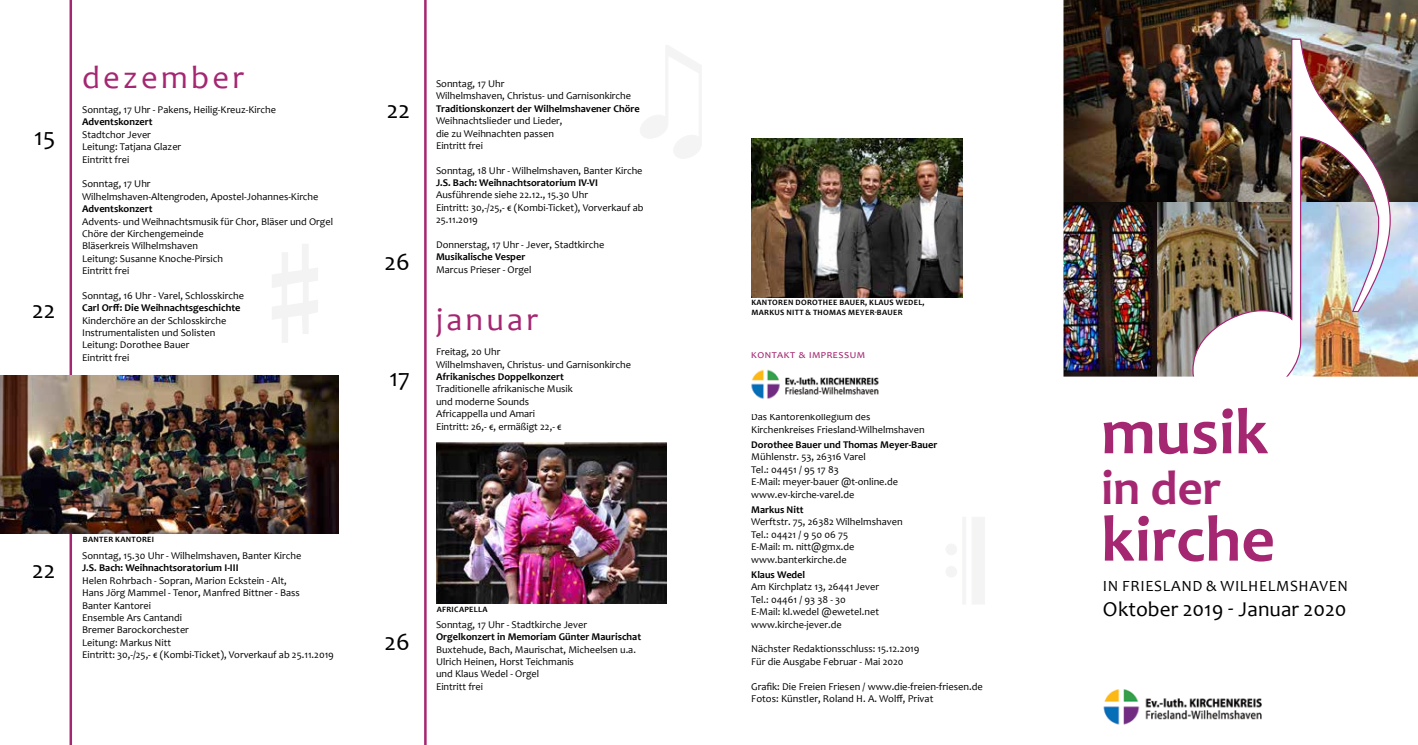
<style>
.page{position:relative;width:1418px;height:745px;background:#fff}
.page>*{position:absolute;margin:0;border:0;box-sizing:border-box;transform-origin:0 0}
.t1{font:700 65.5px "Candara";color:#a52671}
.t2{font:700 48.75px "Candara";color:#a52671}
.t3{font:32.5px "Candara";letter-spacing:.1em;color:#a52671}
.t4{font:25px "Candara";color:#000}
.t5{font:21.25px "Candara";color:#000}
.t6{font:15.62px "Candara";letter-spacing:.04em;color:#000}
.t7{font:11.25px "Candara";letter-spacing:.06em;color:#a52671}
.t8{font:10.5px/12.5px "Candara";color:#000}
.t9{font:10.25px/12.4px "Candara";color:#000}
.t10{font:700 10.25px "Candara";color:#000}
.t11{font:700 8.12px "Candara";letter-spacing:.04em;color:#000}
</style>
<div class="page">
<hr style="left:70px;top:0;width:2px;height:744px;background:#a52671">
<svg style="left:946px;top:517px;width:38px;height:87px"></svg>
<svg style="left:272px;top:244px;width:46px;height:98px"></svg>
<hr style="left:424px;top:0;width:2px;height:744px;background:#a52671">
<img style="left:751px;top:369px;width:128px;height:30px">
<img style="left:751px;top:138px;width:211px;height:159px">
<svg style="left:640px;top:45px;width:61px;height:113px"></svg>
<img style="left:1063px;top:0;width:355px;height:725px">
<img style="left:0;top:375px;width:339px;height:158px">
<img style="left:436px;top:442px;width:230px;height:161px">
<h3 class="t4" style="left:34px;top:121px;width:23px">15</h3>
<h3 class="t4" style="left:32px;top:294px;width:25px">22</h3>
<h3 class="t3" style="left:82px;top:57px;width:163px">dezember</h3>
<p class="t9" style="left:82px;top:103px;width:195px">Sonntag, 17 Uhr - Pakens, H eilig-Kreuz-Kirche</p>
<p class="t10" style="left:82px;top:116px;width:72px">Adventskonzert</p>
<p class="t9" style="left:82px;top:128px;width:101px">Stadtchor Jever<br>Leitung: Tatjana Glazer<br>Eintritt frei</p>
<p class="t9" style="left:82px;top:178px;width:238px">Sonntag, 17 Uhr<br>Wilhelmshaven-Altengroden, Apostel-Johannes-Kirche</p>
<p class="t10" style="left:82px;top:202px;width:72px">Adventskonzert</p>
<p class="t9" style="left:82px;top:215px;width:252px">Advents- und Weihnachtsmusik für Chor, Bläser und Orgel<br>Chöre der Kirchengemeinde<br>Bläserkreis Wilhelmshaven<br>Leitung: Susanne Knoche-Pirsich<br>Eintritt frei</p>
<p class="t9" style="left:82px;top:289px;width:163px">Sonntag, 16 Uhr - Varel, Schlosskirche</p>
<p class="t10" style="left:82px;top:301px;width:160px">Carl Orff: Die Weihnachtsgeschichte</p>
<p class="t9" style="left:82px;top:314px;width:146px">Kinderchöre an der Schlosskirche<br>I nstrumentalisten und Solisten<br>Leitung: Dorothee Bauer<br>Eintritt frei</p>
<h3 class="t4" style="left:32px;top:554px;width:25px">22</h3>
<p class="t11" style="left:83px;top:534px;width:6px">banter</p>
<p class="t11" style="left:115px;top:534px;width:6px">kantorei</p>
<p class="t9" style="left:82px;top:549px;width:221px">Sonntag, 15.30 Uhr - Wilhelmshaven, Banter Kirche</p>
<p class="t10" style="left:82px;top:561px;width:158px">J.S. Bach: Weihnachtsoratorium I-III</p>
<p class="t9" style="left:82px;top:574px;width:253px">H elen Rohrbach - Sopran, Marion Eckstein - Alt,<br>H ans Jörg Mammel - Tenor, Manfred Bittner - Bass<br>Banter Kantorei<br>Ensemble Ars Cantandi<br>Bremer Barockorchester<br>Leitung: Markus N itt<br>Eintritt: 30,-/25,- € (Kombi-Ticket), Vorverkauf ab 25.11.2019</p>
<h3 class="t4" style="left:387px;top:94px;width:25px">22</h3>
<h3 class="t4" style="left:384px;top:246px;width:27px">26</h3>
<h3 class="t4" style="left:389px;top:362px;width:22px">17</h3>
<p class="t9" style="left:436px;top:77px;width:197px">Sonntag, 17 Uhr<br>Wilhelmshaven, Christus- und Garnisonkirche</p>
<p class="t10" style="left:436px;top:102px;width:205px">Traditionskonzert der Wilhelmshavener Chöre</p>
<p class="t9" style="left:436px;top:114px;width:128px">Weihnachtslieder und Lieder, die zu Weihnachten passen<br>Eintritt frei</p>
<p class="t9" style="left:436px;top:164px;width:208px">Sonntag, 18 Uhr - Wilhelmshaven, Banter Kirche</p>
<p class="t10" style="left:436px;top:176px;width:164px">J.S. Bach: Weihnachtsoratorium IV-VI</p>
<p class="t9" style="left:436px;top:189px;width:209px">Ausführende siehe 22.12., 15.30 Uhr<br>Eintritt: 30,-/25,- € (Kombi-Ticket), Vorverkauf ab<br>25.11.2019</p>
<p class="t9" style="left:436px;top:238px;width:170px">Donnerstag, 17 Uhr - Jever, Stadtkirche</p>
<p class="t10" style="left:436px;top:250px;width:91px">Musikalische Vesper</p>
<p class="t9" style="left:436px;top:263px;width:97px">Marcus Prieser - Orgel</p>
<h3 class="t3" style="left:436px;top:299px;width:103px">januar</h3>
<p class="t9" style="left:436px;top:345px;width:197px">Freitag, 20 Uhr<br>Wilhelmshaven, Christus- und Garnisonkirche</p>
<p class="t10" style="left:436px;top:370px;width:129px">Afrikanisches Doppelkonzert</p>
<p class="t9" style="left:436px;top:382px;width:138px">Traditionelle afrikanische Musik und moderne Sounds<br>Africappella und Amari<br>Eintritt: 26,- €, ermäßigt 22,- €</p>
<h3 class="t4" style="left:384px;top:626px;width:27px">26</h3>
<p class="t11" style="left:437px;top:604px;width:16px">africa</p>
<p class="t11" style="left:464px;top:604px;width:23px">pella</p>
<p class="t9" style="left:436px;top:617px;width:153px">Sonntag, 17 Uhr - Stadtkirche Jever</p>
<p class="t10" style="left:436px;top:630px;width:207px">Orgelkonzert in Memoriam Günter Maurischat</p>
<p class="t9" style="left:436px;top:642px;width:201px">Buxtehude, Bach, Maurischat, Micheelsen u.a.<br>Ulrich H einen, H orst Teichmanis<br>und Klaus Wedel - Orgel<br>Eintritt frei</p>
<p class="t11" style="left:751px;top:297px;width:134px">KANTOREN DOROTHEE BAUER, Klaus</p>
<p class="t11" style="left:896px;top:297px;width:14px">Wede</p>
<p class="t11" style="left:918px;top:297px;width:8px">l,</p>
<p class="t11" style="left:751px;top:307px;width:14px">Markus</p>
<p class="t11" style="left:786px;top:307px;width:38px">Nitt &amp; Thomas</p>
<p class="t11" style="left:848px;top:307px;width:40px">Meyer-Bauer</p>
<p class="t7" style="left:751px;top:347px;width:115px">kontakt &amp; impressum</p>
<p class="t9" style="left:751px;top:410px;width:175px">Das Kantorenkollegium des<br>Kirchenkreises Friesland-Wilhelmshaven</p>
<p class="t10" style="left:751px;top:438px;width:188px">Dorothee Bauer und Thomas Meyer-Bauer</p>
<p class="t9" style="left:751px;top:450px;width:148px">Mühlenstr. 53, 26316 Varel<br>Tel.: 04451 / 95 17 83<br>E-Mail: meyer-bauer @t-online.de www.ev-kirche-varel.de</p>
<p class="t10" style="left:751px;top:503px;width:54px">Markus Nitt</p>
<p class="t9" style="left:751px;top:515px;width:153px">Werftstr. 75, 26382 Wilhelmshaven<br>Tel.: 04421 / 9 50 06 75<br>E-Mail: m. nitt@gmx.de www.banterkirche.de</p>
<p class="t10" style="left:751px;top:567px;width:55px">Klaus Wedel</p>
<p class="t9" style="left:751px;top:580px;width:129px">Am Kirchplatz 13, 26441 Jever<br>Tel.: 04461 / 93 38 - 30<br>E-Mail: kl.wedel @ewetel.net www.kirche-jever.de</p>
<p class="t9" style="left:751px;top:642px;width:170px">N ächster Redaktionsschluss: 15.12.2019<br>Für die Ausgabe Februar - Mai 2020</p>
<p class="t8" style="left:751px;top:679px;width:233px">Grafik: Die Freien Friesen / www.die-freien-friesen.de<br>Fotos: Künstler, Roland H. A. Wolff, Privat</p>
<h1 class="t1" style="left:1101px;top:390px;width:169px">musik</h1>
<h2 class="t2" style="left:1101px;top:457px;width:122px">in der</h2>
<h1 class="t1" style="left:1101px;top:498px;width:175px">kirche</h1>
<h3 class="t6" style="left:1102px;top:575px;width:247px">in friesland &amp; wilhelmshaven</h3>
<h3 class="t5" style="left:1102px;top:595px;width:245px">Oktober 2019 - Januar 2020</h3>
</div>
